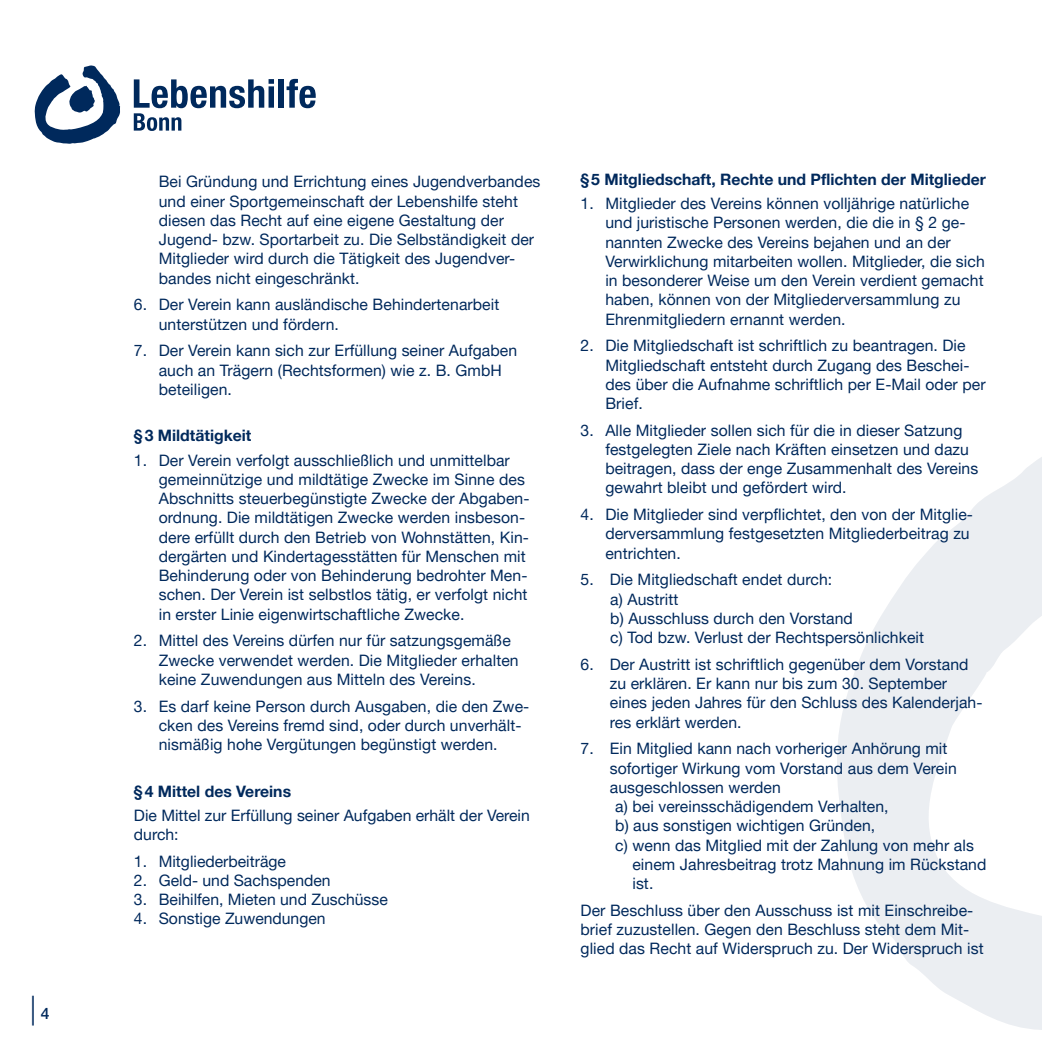
<style>
.page{position:relative;width:1042px;height:1042px;background:#fff}
.page>*{position:absolute;margin:0;border:0;box-sizing:border-box;transform-origin:0 0}
.t1{font:300 29.75px "Helvetica Neue LT Pro";color:#00295c}
.t2{font:15.75px/19.2px "Helvetica Neue LT Pro";letter-spacing:.005em;color:#00295c}
.t3{font:700 15.75px "Helvetica Neue LT Pro";color:#00295c}
.s1{font-weight:500;font-size:15.75px}
</style>
<div class="page">
<svg style="left:35px;top:65px;width:85px;height:79px"></svg>
<div style="left:278px;top:79px;width:6px;height:29px;background:#00295c"></div>
<svg style="left:286px;top:79px;width:30px;height:29px"></svg>
<svg style="left:134px;top:79px;width:140px;height:52px"></svg>
<svg style="left:837px;top:457px;width:205px;height:573px;fill:#ebeef2"></svg>
<hr style="left:1041px;top:0;width:1px;height:140px;background:#e2e5ee">
<h1 class="t1" style="left:30px;top:990px;width:21px">| <span class="s1">4</span></h1>
<p class="t2" style="left:159px;top:172px;width:383px">Bei Gründung und Errichtung eines Jugendverbandes und einer Sportgemeinschaft der Lebenshilfe steht diesen das Recht auf eine eigene Gestaltung der Jugend- bzw. Sportarbeit zu. Die Selbständigkeit der Mitglieder wird durch die Tätigkeit des Jugendver&shy;bandes nicht eingeschränkt.</p>
<p class="t2" style="left:159px;top:295px;width:342px;text-indent:-25px">6. Der Verein kann ausländische Behindertenarbeit unterstützen und fördern.</p>
<p class="t2" style="left:159px;top:341px;width:360px;text-indent:-25px">7. Der Verein kann sich zur Erfüllung seiner Aufgaben auch an Trägern (Rechtsformen) wie z. B. GmbH beteiligen.</p>
<p class="t3" style="left:134px;top:426px;width:119px">§3 Mildtätigkeit</p>
<p class="t2" style="left:159px;top:450px;width:372px;text-indent:-25px">1. Der Verein verfolgt ausschließlich und unmittelbar gemeinnützige und mildtätige Zwecke im Sinne des Abschnitts steuerbegünstigte Zwecke der Abgaben&shy;ordnung. Die mildtätigen Zwecke werden insbeson&shy;dere erfüllt durch den Betrieb von Wohnstätten, Kin&shy;dergärten und Kindertagesstätten für Menschen mit Behinderung oder von Behinderung bedrohter Men&shy;schen. Der Verein ist selbstlos tätig, er verfolgt nicht in erster Linie eigenwirtschaftliche Zwecke.</p>
<p class="t2" style="left:159px;top:631px;width:361px;text-indent:-25px">2. Mittel des Vereins dürfen nur für satzungsgemäße<br>Zwecke verwendet werden. Die Mitglieder erhalten keine Zuwendungen aus Mitteln des Vereins.</p>
<p class="t2" style="left:159px;top:696px;width:372px;text-indent:-25px">3. Es darf keine Person durch Ausgaben, die den Zwe&shy;cken des Vereins fremd sind, oder durch unverhält&shy;nismäßig hohe Vergütungen begünstigt werden.</p>
<p class="t3" style="left:134px;top:781px;width:159px">§4 Mittel des Vereins</p>
<p class="t2" style="left:134px;top:805px;width:397px">Die Mittel zur Erfüllung seiner Aufgaben erhält der Verein durch:</p>
<p class="t2" style="left:134px;top:851px;width:153px">1. Mitgliederbeiträge</p>
<p class="t2" style="left:134px;top:870px;width:198px">2. Geld- und Sachspenden</p>
<p class="t2" style="left:134px;top:889px;width:255px">3. Beihilfen, Mieten und Zuschüsse</p>
<p class="t2" style="left:134px;top:909px;width:193px">4. Sonstige Zuwendungen</p>
<p class="t3" style="left:580px;top:169px;width:407px">§ 5 Mitgliedschaft, Rechte und Pflichten der Mitglieder</p>
<p class="t2" style="left:605px;top:193px;width:381px;text-indent:-25px">1. Mitglieder des Vereins können volljährige natürliche und juristische Personen werden, die die in § 2 ge&shy;nannten Zwecke des Vereins bejahen und an der Verwirklichung mitarbeiten wollen. Mitglieder, die sich in besonderer Weise um den Verein verdient gemacht haben, können von der Mitgliederversammlung zu Ehrenmitgliedern ernannt werden.</p>
<p class="t2" style="left:605px;top:336px;width:382px;text-indent:-25px">2. Die Mitgliedschaft ist schriftlich zu beantragen. Die Mitgliedschaft entsteht durch Zugang des Beschei&shy;des über die Aufnahme schriftlich per E-Mail oder per Brief.</p>
<p class="t2" style="left:605px;top:420px;width:374px;text-indent:-25px">3. Alle Mitglieder sollen sich für die in dieser Satzung festgelegten Ziele nach Kräften einsetzen und dazu beitragen, dass der enge Zusammenhalt des Vereins gewahrt bleibt und gefördert wird.</p>
<p class="t2" style="left:605px;top:504px;width:369px;text-indent:-25px">4. Die Mitglieder sind verpflichtet, den von der Mitglie&shy;derversammlung festgesetzten Mitgliederbeitrag zu entrichten.</p>
<p class="t2" style="left:610px;top:570px;width:315px;text-indent:-30px">5. Die Mitgliedschaft endet durch:<br>a) Austritt<br>b) Ausschluss durch den Vorstand<br>c) Tod bzw. Verlust der Rechtspersönlichkeit</p>
<p class="t2" style="left:610px;top:654px;width:374px;text-indent:-29px">6. Der Austritt ist schriftlich gegenüber dem Vorstand zu erklären. Er kann nur bis zum 30. September eines jeden Jahres für den Schluss des Kalenderjah&shy;res erklärt werden.</p>
<p class="t2" style="left:580px;top:739px;width:368px">7. Ein Mitglied kann nach vorheriger Anhörung mit</p>
<p class="t2" style="left:610px;top:758px;width:348px">sofortiger Wirkung vom Vorstand aus dem Verein</p>
<p class="t2" style="left:610px;top:777px;width:173px">ausgeschlossen werden</p>
<p class="t2" style="left:615px;top:796px;width:275px">a) bei vereinsschädigendem Verhalten,</p>
<p class="t2" style="left:615px;top:816px;width:261px">b) aus sonstigen wichtigen Gründen,</p>
<p class="t2" style="left:615px;top:835px;width:360px">c) wenn das Mitglied mit der Zahlung von mehr als</p>
<p class="t2" style="left:632px;top:854px;width:355px">einem Jahresbeitrag trotz Mahnung im Rückstand</p>
<p class="t2" style="left:632px;top:873px;width:22px">ist.</p>
<p class="t2" style="left:580px;top:900px;width:405px">Der Beschluss über den Ausschuss ist mit Einschreibe&shy;brief zuzustellen. Gegen den Beschluss steht dem Mit&shy;glied das Recht auf Widerspruch zu. Der Widerspruch ist</p>
</div>
